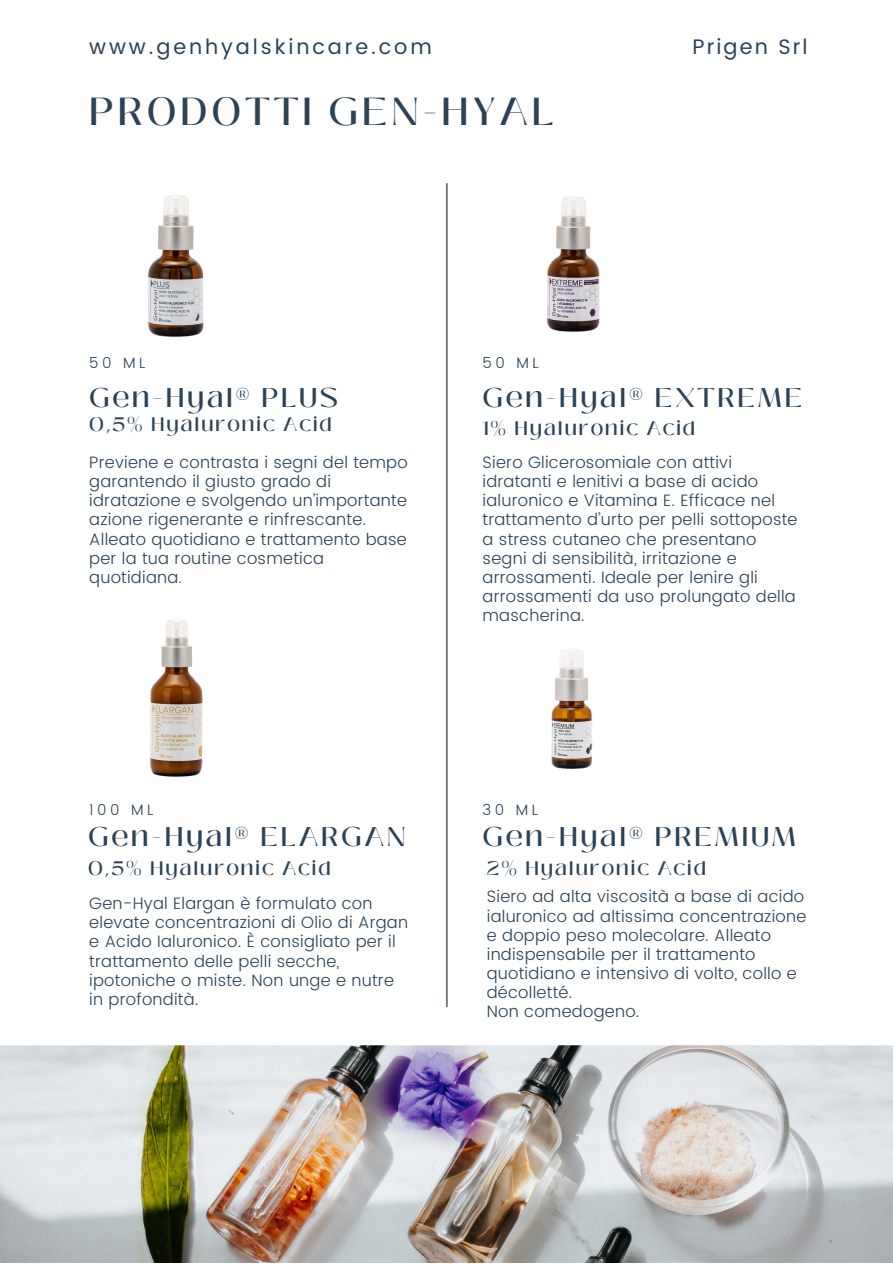
<style>
.page{position:relative;width:893px;height:1264px;background:#fff}
.page>*{position:absolute;margin:0;border:0;box-sizing:border-box;transform-origin:0 0}
.t1{font:500 39px "Black Mango";letter-spacing:.1em;color:#2b4257}
.t2{font:500 27px "Black Mango";letter-spacing:.1em;color:#2b4257}
.t3{font:21px "Poppins";letter-spacing:.14em;color:#2b4257}
.t4{font:21px "Poppins";letter-spacing:.1em;color:#2b4257}
.t5{font:500 19.5px "Black Mango";letter-spacing:.1em;color:#2b4257}
.t6{font:300 16.5px/19px "Poppins";letter-spacing:.015em;color:#2b4257}
.t7{font:300 15px "Poppins";letter-spacing:.23em;color:#2b4257}
</style>
<div class="page">
<hr style="left:446px;top:183px;width:1px;height:823px;background:#1c2726">
<img style="left:147px;top:195px;width:57px;height:142px">
<img style="left:547px;top:197px;width:53px;height:135px">
<img style="left:150px;top:620px;width:53px;height:157px">
<img style="left:551px;top:650px;width:42px;height:119px">
<img style="left:0;top:1045px;width:892px;height:217px">
<p class="t3" style="left:89px;top:34px;width:344px">www.genhyalskincare.com</p>
<p class="t4" style="left:692px;top:34px;width:117px">Prigen Srl</p>
<h1 class="t1" style="left:89px;top:82px;width:466px">PRODOTTI GEN-HYAL</h1>
<p class="t7" style="left:89px;top:354px;width:58px">50 ML</p>
<h2 class="t2" style="left:89px;top:377px;width:250px">Gen-Hyal® PLUS</h2>
<p class="t5" style="left:89px;top:410px;width:244px">0,5% Hyaluronic Acid</p>
<p class="t6" style="left:89px;top:453px;width:320px">Previene e contrasta i segni del tempo garantendo il giusto grado di idratazione e svolgendo un’importante azione rigenerante e rinfrescante.<br>Alleato quotidiano e trattamento base per la tua routine cosmetica quotidiana.</p>
<p class="t7" style="left:89px;top:801px;width:65px">100 ML</p>
<h2 class="t2" style="left:88px;top:816px;width:319px">Gen-Hyal® ELARGAN</h2>
<p class="t5" style="left:88px;top:853px;width:244px">0,5% Hyaluronic Acid</p>
<p class="t6" style="left:89px;top:894px;width:320px">Gen-Hyal Elargan è formulato con elevate concentrazioni di Olio di Argan e Acido Ialuronico. È consigliato per il trattamento delle pelli secche, ipotoniche o miste. Non unge e nutre in profondità.</p>
<p class="t7" style="left:482px;top:354px;width:58px">50 ML</p>
<h2 class="t2" style="left:482px;top:377px;width:321px">Gen-Hyal® EXTREME</h2>
<p class="t5" style="left:482px;top:413px;width:214px">1% Hyaluronic Acid</p>
<p class="t6" style="left:482px;top:453px;width:316px">Siero Glicerosomiale con attivi idratanti e lenitivi a base di acido ialuronico e Vitamina E. Efficace nel trattamento d’urto per pelli sottoposte a stress cutaneo che presentano segni di sensibilità, irritazione e arrossamenti. Ideale per lenire gli arrossamenti da uso prolungato della mascherina.</p>
<p class="t7" style="left:482px;top:801px;width:57px">30 ML</p>
<h2 class="t2" style="left:482px;top:816px;width:315px">Gen-Hyal® PREMIUM</h2>
<p class="t5" style="left:486px;top:853px;width:221px">2% Hyaluronic Acid</p>
<p class="t6" style="left:486px;top:887px;width:321px">Siero ad alta viscosità a base di acido ialuronico ad altissima concentrazione e doppio peso molecolare. Alleato indispensabile per il trattamento quotidiano e intensivo di volto, collo e décolletté.<br>Non comedogeno.</p>
</div>
